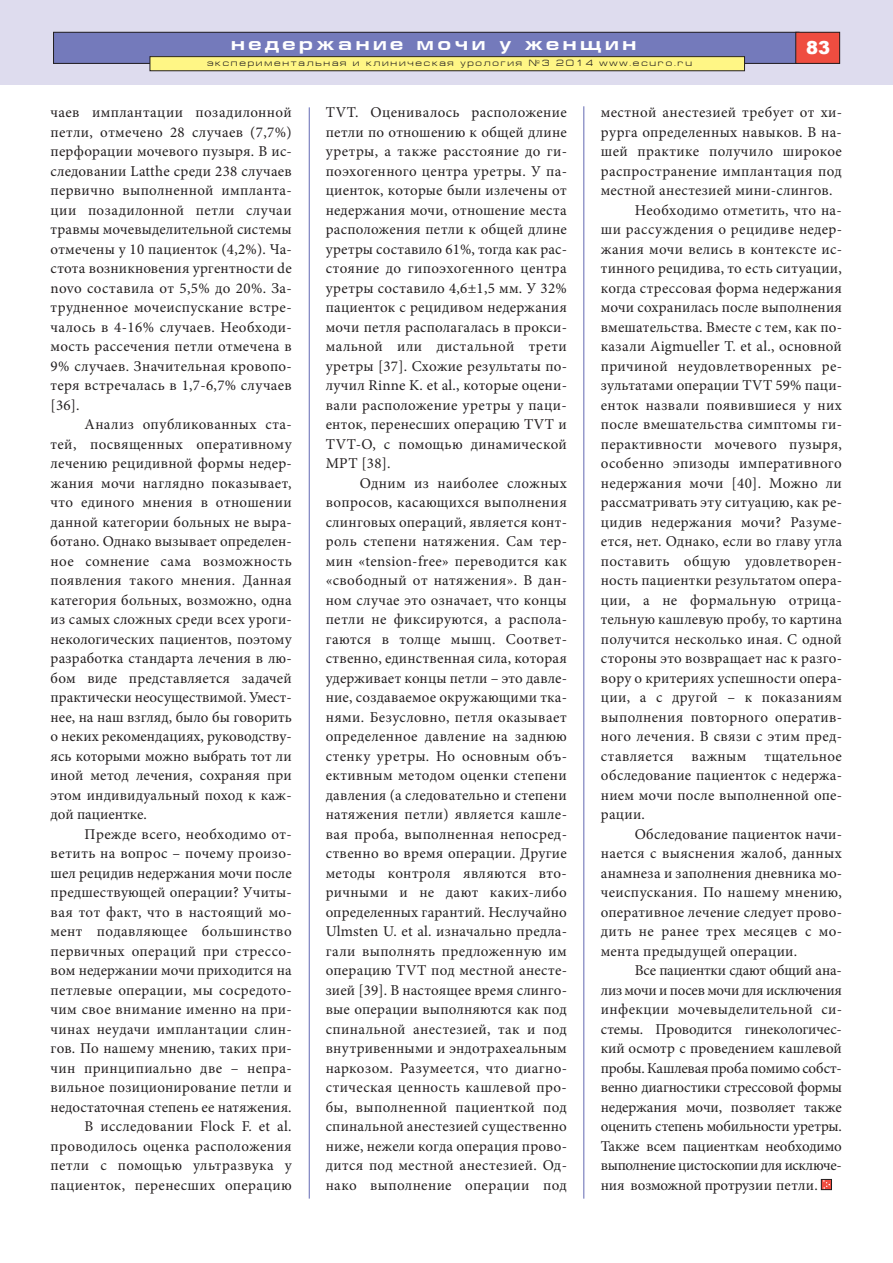
<style>
.page{position:relative;width:893px;height:1263px;background:#fff}
.page>*{position:absolute;margin:0;border:0;box-sizing:border-box;transform-origin:0 0}
.t1{font:700 18px "Europe Ext";letter-spacing:.2em;color:#fff}
.t2{font:900 18px "Arial";color:#fff}
.t3{font:15px/19.5px "Minion Pro";letter-spacing:.02em;color:#231f20;text-align:justify}
.t4{font:15px "Minion Pro";letter-spacing:-.015em;color:#231f20}
.t5{font:15px "Minion Pro";letter-spacing:-.005em;color:#231f20}
.t6{font:15px "Minion Pro";letter-spacing:-.025em;color:#231f20}
.t7{font:15px "Minion Pro";letter-spacing:-.02em;color:#231f20}
.t8{font:9px "Europe Ext";letter-spacing:.2em;color:#231f20}
</style>
<div class="page">
<div style="left:0;top:0;width:893px;height:85px;background:#dedcee"></div>
<div style="left:54px;top:32px;width:745px;height:31px;background:#747abb"></div>
<div style="left:53px;top:32px;width:746px;height:32px;border:1px solid #231f20"></div>
<div style="left:796px;top:32px;width:44px;height:31px;background:#ef4d40"></div>
<div style="left:795px;top:32px;width:45px;height:32px;border:1px solid #231f20"></div>
<div style="left:150px;top:57px;width:594px;height:14px;background:#fff685"></div>
<div style="left:150px;top:56px;width:595px;height:15px;border:1px solid #231f20"></div>
<hr style="left:309px;top:107px;width:1px;height:1091px;background:#747abb">
<hr style="left:583px;top:106px;width:1px;height:1092px;background:#747abb">
<div style="left:821px;top:1179px;width:11px;height:11px;border:1px solid #231f20"></div>
<svg style="left:822px;top:1179px;width:9px;height:10px"></svg>
<p class="t1" style="left:231px;top:37px;width:407px">недержание мочи у женщин</p>
<p class="t8" style="left:207px;top:60px;width:486px">экспериментальная и клиническая урология №3 2014 www.ecuro.ru</p>
<p class="t2" style="left:806px;top:34px;width:26px">83</p>
<p class="t3" style="left:51px;top:104px;width:243px">чаев имплантации позадилонной петли, отмечено 28 случаев (7,7%) перфорации мочевого пузыря. В ис&shy;следовании Latthe среди 238 случаев первично выполненной импланта&shy;ции позадилонной петли случаи травмы мочевыделительной системы отмечены у 10 пациенток (4,2%). Ча&shy;стота возникновения ургентности de novo составила от 5,5% до 20%. За&shy;трудненное мочеиспускание встре&shy;чалось в 4-16% случаев. Необходи&shy;мость рассечения петли отмечена в 9% случаев. Значительная кровопо&shy;теря встречалась в 1,7-6,7% случаев [36].</p>
<p class="t3" style="left:51px;top:416px;width:243px;text-indent:34px">Анализ опубликованных ста&shy;тей, посвященных оперативному лечению рецидивной формы недер&shy;жания мочи наглядно показывает, что единого мнения в отношении данной категории больных не выра&shy;ботано. Однако вызывает определен&shy;ное сомнение сама возможность появления такого мнения. Данная категория больных, возможно, одна из самых сложных среди всех уроги&shy;некологических пациентов, поэтому разработка стандарта лечения в лю&shy;бом виде представляется задачей практически неосуществимой. Умест&shy;нее, на наш взгляд, было бы говорить о неких рекомендациях, руководству&shy;ясь которыми можно выбрать тот ли иной метод лечения, сохраняя при этом индивидуальный поход к каж&shy;дой пациентке.</p>
<p class="t3" style="left:51px;top:825px;width:243px;text-align:right">Прежде всего, необходимо от&shy;ветить на вопрос – почему произо&shy;шел рецидив недержания мочи после предшествующей операции? Учиты&shy;вая тот факт, что в настоящий мо&shy;мент подавляющее большинство первичных операций при стрессо&shy;вом недержании мочи приходится на петлевые операции, мы сосредото&shy;чим свое внимание именно на при&shy;чинах неудачи имплантации слин&shy;гов. По нашему мнению, таких при&shy;чин принципиально две – непра&shy;вильное позиционирование петли и недостаточная степень ее натяжения.<br>В исследовании Flock F. et al. проводилось оценка расположения петли с помощью ультразвука у пациенток, перенесших операцию</p>
<p class="t3" style="left:326px;top:104px;width:243px">TVT. Оценивалось расположение петли по отношению к общей длине уретры, а также расстояние до ги&shy;поэхогенного центра уретры. У па&shy;циенток, которые были излечены от недержания мочи, отношение места расположения петли к общей длине уретры составило 61%, тогда как рас&shy;стояние до гипоэхогенного центра уретры составило 4,6±1,5 мм. У 32% пациенток с рецидивом недержания мочи петля располагалась в прокси&shy;мальной или дистальной трети уретры [37]. Схожие результаты по&shy;лучил Rinne K. et al., которые оцени&shy;вали расположение уретры у паци&shy;енток, перенесших операцию TVT и TVT-O, с помощью динамической МРТ [38].</p>
<p class="t3" style="left:326px;top:474px;width:243px;text-indent:34px">Одним из наиболее сложных вопросов, касающихся выполнения слинговых операций, является конт&shy;роль степени натяжения. Сам тер&shy;мин «tension-free» переводится как «свободный от натяжения». В дан&shy;ном случае это означает, что концы петли не фиксируются, а распола&shy;гаются в толще мышц. Соответ&shy;ственно, единственная сила, которая удерживает концы петли – это давле&shy;ние, создаваемое окружающими тка&shy;нями. Безусловно, петля оказывает определенное давление на заднюю стенку уретры. Но основным объ&shy;ективным методом оценки степени давления (а следовательно и степени натяжения петли) является кашле&shy;вая проба, выполненная непосред&shy;ственно во время операции. Другие методы контроля являются вто&shy;ричными и не дают каких-либо определенных гарантий. Неслучайно Ulmsten U. et al. изначально предла&shy;гали выполнять предложенную им операцию TVT под местной анесте&shy;зией [39]. В настоящее время слинго&shy;вые операции выполняются как под спинальной анестезией, так и под внутривенными и эндотрахеальным наркозом. Разумеется, что диагно&shy;стическая ценность кашлевой про&shy;бы, выполненной пациенткой под спинальной анестезией существенно ниже, нежели когда операция прово&shy;дится под местной анестезией. Од&shy;нако выполнение операции под</p>
<p class="t3" style="left:601px;top:104px;width:243px">местной анестезией требует от хи-</p>
<p class="t3" style="left:601px;top:123px;width:243px">рурга определенных навыков. В на-</p>
<p class="t3" style="left:601px;top:143px;width:243px">шей практике получило широкое</p>
<p class="t3" style="left:601px;top:162px;width:243px">распространение имплантация под</p>
<p class="t3" style="left:601px;top:182px;width:233px">местной анестезией мини-слингов.</p>
<p class="t3" style="left:635px;top:201px;width:209px">Необходимо отметить, что на-</p>
<p class="t3" style="left:601px;top:221px;width:243px">ши рассуждения о рецидиве недер-</p>
<p class="t3" style="left:601px;top:240px;width:243px">жания мочи велись в контексте ис-</p>
<p class="t3" style="left:601px;top:260px;width:243px">тинного рецидива, то есть ситуации,</p>
<p class="t3" style="left:601px;top:279px;width:243px">когда стрессовая форма недержания</p>
<p class="t3" style="left:601px;top:299px;width:243px">мочи сохранилась после выполнения</p>
<p class="t3" style="left:601px;top:318px;width:243px">вмешательства. Вместе с тем, как по-</p>
<p class="t3" style="left:601px;top:338px;width:243px">казали Aigmueller T. et al., основной</p>
<p class="t3" style="left:601px;top:357px;width:243px">причиной неудовлетворенных ре-</p>
<p class="t3" style="left:601px;top:377px;width:243px">зультатами операции TVT 59% паци-</p>
<p class="t3" style="left:601px;top:396px;width:243px">енток назвали появившиеся у них</p>
<p class="t3" style="left:601px;top:416px;width:243px">после вмешательства симптомы ги-</p>
<p class="t3" style="left:601px;top:435px;width:243px">перактивности мочевого пузыря,</p>
<p class="t3" style="left:601px;top:455px;width:243px">особенно эпизоды императивного</p>
<p class="t3" style="left:601px;top:474px;width:243px">недержания мочи [40]. Можно ли</p>
<p class="t3" style="left:601px;top:494px;width:243px">рассматривать эту ситуацию, как ре-</p>
<p class="t3" style="left:601px;top:513px;width:243px">цидив недержания мочи? Разуме-</p>
<p class="t3" style="left:601px;top:533px;width:243px">ется, нет. Однако, если во главу угла</p>
<p class="t3" style="left:601px;top:552px;width:243px">поставить общую удовлетворен-</p>
<p class="t3" style="left:601px;top:572px;width:243px">ность пациентки результатом опера-</p>
<p class="t3" style="left:601px;top:591px;width:243px">ции, а не формальную отрица-</p>
<p class="t3" style="left:601px;top:611px;width:243px">тельную кашлевую пробу, то картина</p>
<p class="t3" style="left:601px;top:630px;width:243px">получится несколько иная. С одной</p>
<p class="t3" style="left:601px;top:650px;width:243px">стороны это возвращает нас к разго-</p>
<p class="t3" style="left:601px;top:669px;width:243px">вору о критериях успешности опера-</p>
<p class="t3" style="left:601px;top:689px;width:243px">ции, а с другой – к показаниям</p>
<p class="t3" style="left:601px;top:708px;width:243px">выполнения повторного оператив-</p>
<p class="t3" style="left:601px;top:728px;width:243px">ного лечения. В связи с этим пред-</p>
<p class="t3" style="left:601px;top:747px;width:243px">ставляется важным тщательное</p>
<p class="t3" style="left:601px;top:767px;width:243px">обследование пациенток с недержа-</p>
<p class="t3" style="left:601px;top:786px;width:243px">нием мочи после выполненной опе-</p>
<p class="t3" style="left:601px;top:806px;width:46px">рации.</p>
<p class="t3" style="left:635px;top:825px;width:209px">Обследование пациенток начи-</p>
<p class="t3" style="left:601px;top:845px;width:243px">нается с выяснения жалоб, данных</p>
<p class="t3" style="left:601px;top:864px;width:243px">анамнеза и заполнения дневника мо-</p>
<p class="t3" style="left:601px;top:884px;width:243px">чеиспускания. По нашему мнению,</p>
<p class="t3" style="left:601px;top:903px;width:243px">оперативное лечение следует прово-</p>
<p class="t3" style="left:601px;top:923px;width:243px">дить не ранее трех месяцев с мо-</p>
<p class="t3" style="left:601px;top:942px;width:198px">мента предыдущей операции.</p>
<p class="t4" style="left:635px;top:965px;width:208px">Все пациентки сдают общий ана-</p>
<p class="t7" style="left:601px;top:984px;width:243px">лиз мочи и посев мочи для исключения</p>
<p class="t3" style="left:601px;top:1001px;width:243px">инфекции мочевыделительной си-</p>
<p class="t5" style="left:601px;top:1023px;width:243px">стемы. Проводится гинекологичес-</p>
<p class="t3" style="left:601px;top:1040px;width:243px">кий осмотр с проведением кашлевой</p>
<p class="t4" style="left:601px;top:1062px;width:242px">пробы. Кашлевая проба помимо собст-</p>
<p class="t4" style="left:601px;top:1082px;width:243px">венно диагностики стрессовой формы</p>
<p class="t5" style="left:601px;top:1101px;width:243px">недержания мочи, позволяет также</p>
<p class="t4" style="left:601px;top:1121px;width:243px">оценить степень мобильности уретры.</p>
<p class="t5" style="left:601px;top:1140px;width:243px">Также всем пациенткам необходимо</p>
<p class="t6" style="left:601px;top:1160px;width:242px">выполнение цистоскопии для исключе-</p>
<p class="t4" style="left:601px;top:1179px;width:218px">ния возможной протрузии петли.</p>
</div>
